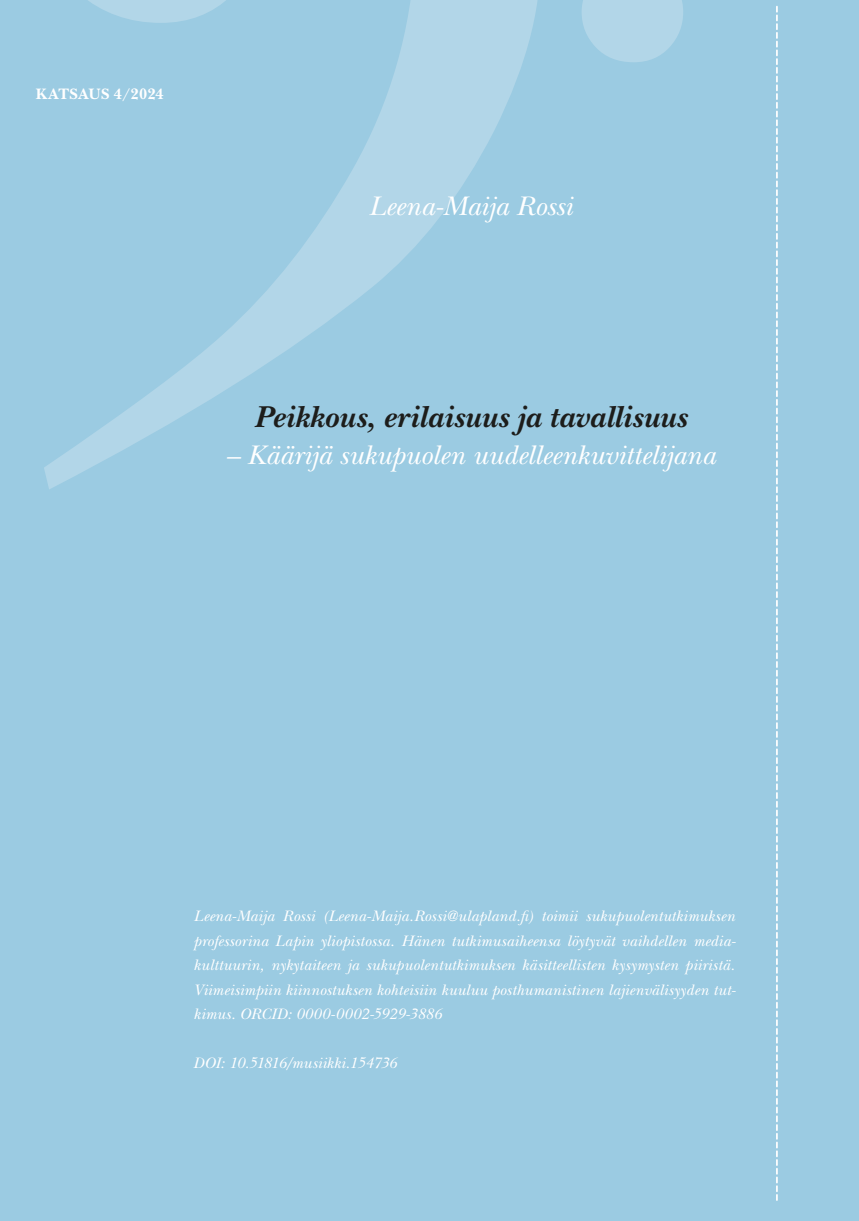
<style>
.page{position:relative;width:859px;height:1221px;background:#fff}
.page>*{position:absolute;margin:0;border:0;box-sizing:border-box;transform-origin:0 0}
.Pääotsikko__artikkeli{font:italic 700 31.5px "New Baskerville Std";letter-spacing:.005em;color:#1d1d1b}
.Pääotsikon_alaotsikko{font:italic 28px "New Baskerville Std";color:#fff}
.Kirjoittaja_otsikkosivu_oikea{font:italic 28px "New Baskerville Std";letter-spacing:-.005em;color:#fff}
.kirjoittajaselite{font:italic 15.75px/24.5px "New Baskerville Std";letter-spacing:.005em;color:#fff;text-align:justify}
.t1{font:700 15.75px "New Baskerville Std";letter-spacing:.02em;color:#fff}
</style>
<div class="page">
<div style="left:0;top:0;width:858px;height:1220px;background:#9bcbe2"></div>
<svg style="left:44px;top:0;width:639px;height:489px"></svg>
<svg style="left:776px;top:7px;width:1px;height:1193px"></svg>
<p class="t1" style="left:36px;top:84px;width:129px">KATSAUS 4/2024</p>
<p class="Kirjoittaja_otsikkosivu_oikea" style="left:368px;top:189px;width:205px">Leena-Maija Rossi</p>
<p class="Pääotsikko__artikkeli" style="left:254px;top:399px;width:434px">Peikkous, erilaisuus ja tavallisuus</p>
<p class="Pääotsikon_alaotsikko" style="left:225px;top:438px;width:491px">– Käärijä sukupuolen uudelleenkuvittelijana</p>
<p class="kirjoittajaselite" style="left:193px;top:903px;width:543px">Leena-Maija Rossi (Leena-Maija.Rossi@ulapland.fi) toimii sukupuolentutkimuksen professorina Lapin yliopistossa. Hänen tutkimusaiheensa löytyvät vaihdellen media&shy;kulttuurin, nykytaiteen ja sukupuolentutkimuksen käsitteellisten kysymysten piiristä.<br>Viimeisimpiin kiinnostuksen kohteisiin kuuluu posthumanistinen lajienvälisyyden tut&shy;kimus. ORCID: 0000-0002-5929-3886</p>
<p class="kirjoittajaselite" style="left:193px;top:1050px;width:204px">DOI: 10.51816/musiikki.154736</p>
</div>
